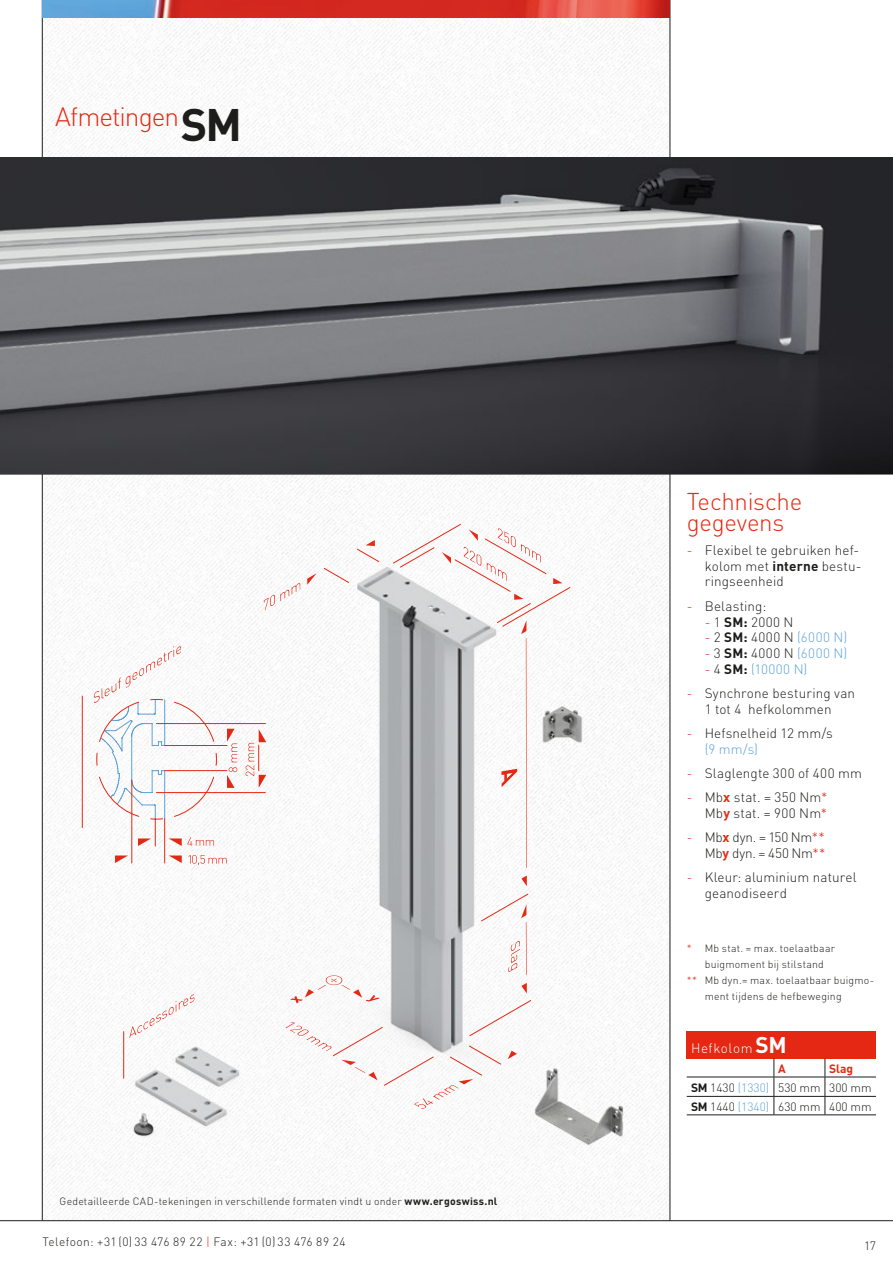
<style>
.page{position:relative;width:893px;height:1263px;background:#fff}
.page>*{position:absolute;margin:0;border:0;box-sizing:border-box;transform-origin:0 0}
.t1{font:300 26.25px "DIN";letter-spacing:-.04em;color:#e52813}
.t2{font:300 24px/21px "DIN";letter-spacing:-.01em;color:#e52813}
.t3{font:300 13.5px/15.8px "DIN";letter-spacing:.01em;color:#1d1d1b}
.t4{font:300 13.5px "DIN";letter-spacing:.035em;color:#5ba2d9}
.t5{font:300 13.5px "DIN";letter-spacing:.045em;color:#fff}
.t6{font:300 12px/18.9px "DIN";color:#1d1d1b}
.t7{font:300 12px "DIN";letter-spacing:.03em;color:#1d1d1b}
.t8{font:700 12px "DIN";color:#e52813}
.t9{font:300 10.5px "DIN";letter-spacing:.02em;color:#1d1d1b}
.s1{font-weight:700;font-size:45px;color:#1d1d1b}
.s2{font-weight:700}
.s3{color:#e52813}
.s4{color:#1d1d1b}
.s5{font-weight:700;color:#1d1d1b}
.s6{color:#5ba2d9}
.s7{font-weight:700;color:#e52813}
.s8{font-weight:700;font-size:22.5px}
</style>
<div class="page">
<img style="left:43px;top:475px;width:627px;height:745px">
<img style="left:43px;top:17px;width:627px;height:140px">
<hr style="left:42px;top:0;width:1px;height:1220px;background:#1d1d1b">
<hr style="left:670px;top:0;width:1px;height:1221px;background:#1d1d1b">
<hr style="left:0;top:1220px;width:893px;height:1px;background:#1d1d1b">
<img style="left:43px;top:0;width:627px;height:17px">
<hr style="left:0;top:157px;width:893px;height:1px;background:#1d1d1b">
<hr style="left:0;top:474px;width:893px;height:1px;background:#1d1d1b">
<div style="left:687px;top:1031px;width:189px;height:27px;background:#e52813"></div>
<svg style="left:825px;top:1058px;width:1px;height:56px"></svg>
<hr style="left:687px;top:1077px;width:87px;height:1px;background:#1d1d1b">
<hr style="left:774px;top:1077px;width:51px;height:1px;background:#1d1d1b">
<hr style="left:825px;top:1077px;width:51px;height:1px;background:#1d1d1b">
<hr style="left:687px;top:1096px;width:87px;height:1px;background:#1d1d1b">
<hr style="left:774px;top:1096px;width:51px;height:1px;background:#1d1d1b">
<svg style="left:774px;top:1058px;width:1px;height:56px"></svg>
<hr style="left:825px;top:1096px;width:51px;height:1px;background:#1d1d1b">
<hr style="left:687px;top:1114px;width:87px;height:1px;background:#1d1d1b">
<hr style="left:774px;top:1114px;width:51px;height:1px;background:#1d1d1b">
<hr style="left:825px;top:1114px;width:51px;height:1px;background:#1d1d1b">
<img style="left:0;top:158px;width:893px;height:316px">
<img style="left:163px;top:515px;width:430px;height:637px">
<img style="left:515px;top:1057px;width:120px;height:106px">
<img style="left:155px;top:1014px;width:128px;height:85px">
<img style="left:102px;top:1097px;width:129px;height:85px">
<img style="left:113px;top:1064px;width:128px;height:84px">
<img style="left:492px;top:688px;width:120px;height:92px">
<hr style="left:123px;top:1031px;width:1px;height:47px;background:#e52813">
<svg style="left:501px;top:769px;width:16px;height:18px"></svg>
<svg style="left:521px;top:875px;width:6px;height:11px"></svg>
<hr style="left:526px;top:638px;width:1px;height:230px;background:#e52813">
<svg style="left:264px;top:583px;width:36px;height:27px"></svg>
<svg style="left:323px;top:523px;width:248px;height:111px"></svg>
<svg style="left:307px;top:573px;width:9px;height:12px"></svg>
<svg style="left:285px;top:893px;width:247px;height:216px"></svg>
<hr style="left:82px;top:696px;width:1px;height:132px;background:#e52813">
<svg style="left:169px;top:855px;width:13px;height:8px"></svg>
<svg style="left:115px;top:855px;width:13px;height:8px"></svg>
<hr style="left:164px;top:819px;width:1px;height:44px;background:#e52813">
<hr style="left:131px;top:780px;width:1px;height:83px;background:#e52813">
<hr style="left:165px;top:745px;width:62px;height:1px;background:#e52813">
<hr style="left:165px;top:770px;width:62px;height:1px;background:#e52813">
<hr style="left:156px;top:723px;width:109px;height:1px;background:#e52813">
<hr style="left:156px;top:792px;width:109px;height:1px;background:#e52813">
<svg style="left:188px;top:855px;width:39px;height:10px"></svg>
<svg style="left:94px;top:646px;width:123px;height:200px"></svg>
<svg style="left:246px;top:729px;width:20px;height:59px"></svg>
<svg style="left:227px;top:729px;width:10px;height:59px"></svg>
<svg style="left:129px;top:994px;width:66px;height:44px"></svg>
<h1 class="t1" style="left:55px;top:100px;width:188px">Afmetingen<span class="s1">SM</span></h1>
<p class="t9" style="left:60px;top:1195px;width:439px">Gedetailleerde CAD-tekeningen in verschillende formaten vindt u onder <span class="s2">www.ergoswiss.nl</span></p>
<h2 class="t2" style="left:687px;top:490px;width:117px">Technische gegevens</h2>
<p class="t3" style="left:705px;top:542px;width:158px;text-indent:-18px"><span class="s3">-</span> Flexibel te gebruiken hef&shy;kolom met <span class="s2">interne</span> bestu&shy;ringseenheid</p>
<p class="t3" style="left:687px;top:598px;width:81px"><span class="s3">-</span> Belasting:</p>
<p class="t3" style="left:705px;top:614px;width:90px"><span class="s3">-</span> 1 <span class="s2">SM:</span> 2000 N</p>
<p class="t4" style="left:705px;top:629px;width:144px"><span class="s3">-</span> <span class="s4">2</span> <span class="s5">SM:</span> <span class="s4">4000 N</span> (6000 N)</p>
<p class="t4" style="left:705px;top:645px;width:144px"><span class="s3">-</span> <span class="s4">3</span> <span class="s5">SM:</span> <span class="s4">4000 N</span> (6000 N)</p>
<p class="t4" style="left:705px;top:661px;width:104px"><span class="s3">-</span> <span class="s4">4</span> <span class="s5">SM:</span> (10000 N)</p>
<p class="t3" style="left:687px;top:685px;width:170px;text-align:center"><span class="s3">-</span> Synchrone besturing van<br>1 tot 4 hefkolommen</p>
<p class="t3" style="left:705px;top:725px;width:130px;text-indent:-18px"><span class="s3">-</span> Hefsnelheid 12 mm/s <span class="s6">(9 mm/s)</span></p>
<p class="t3" style="left:687px;top:765px;width:177px"><span class="s3">-</span> Slaglengte 300 of 400 mm</p>
<p class="t3" style="left:687px;top:789px;width:142px;text-align:right"><span class="s3">-</span> Mb<span class="s7">x</span> stat. = 350 Nm<span class="s3">*<br></span>Mb<span class="s7">y</span> stat. = 900 Nm<span class="s3">*</span></p>
<p class="t3" style="left:687px;top:829px;width:140px;text-align:right"><span class="s3">-</span> Mb<span class="s7">x</span> dyn. = 150 Nm<span class="s3">**<br></span>Mb<span class="s7">y</span> dyn. = 450 Nm<span class="s3">**</span></p>
<p class="t3" style="left:705px;top:869px;width:153px;text-indent:-18px"><span class="s3">-</span> Kleur: aluminium naturel geanodiseerd</p>
<p class="t9" style="left:687px;top:942px;width:150px"><span class="s3">*</span> Mb stat. = max. toelaatbaar</p>
<p class="t9" style="left:705px;top:958px;width:121px">buigmoment bij stilstand</p>
<p class="t9" style="left:687px;top:974px;width:189px"><span class="s3">**</span> Mb dyn.= max. toelaatbaar buigmo-</p>
<p class="t9" style="left:705px;top:989px;width:138px">ment tijdens de hefbeweging</p>
<p class="t5" style="left:691px;top:1039px;width:97px">Hefkolom <span class="s8">SM</span></p>
<p class="t8" style="left:778px;top:1060px;width:9px">A</p>
<p class="t6" style="left:691px;top:1059px;width:182px;text-indent:138px"><span class="s7">Slag<br></span><span class="s2">SM</span> 1430 <span class="s6">(1330)</span> 530 mm 300 mm<br><span class="s2">SM</span> 1440 <span class="s6">(1340)</span> 630 mm 400 mm</p>
<p class="t7" style="left:43px;top:1234px;width:305px">Telefoon: +31 (0) 33 476 89 22 <span class="s3">|</span> Fax: +31 (0) 33 476 89 24</p>
<p class="t6" style="left:864px;top:1236px;width:13px">17</p>
</div>
